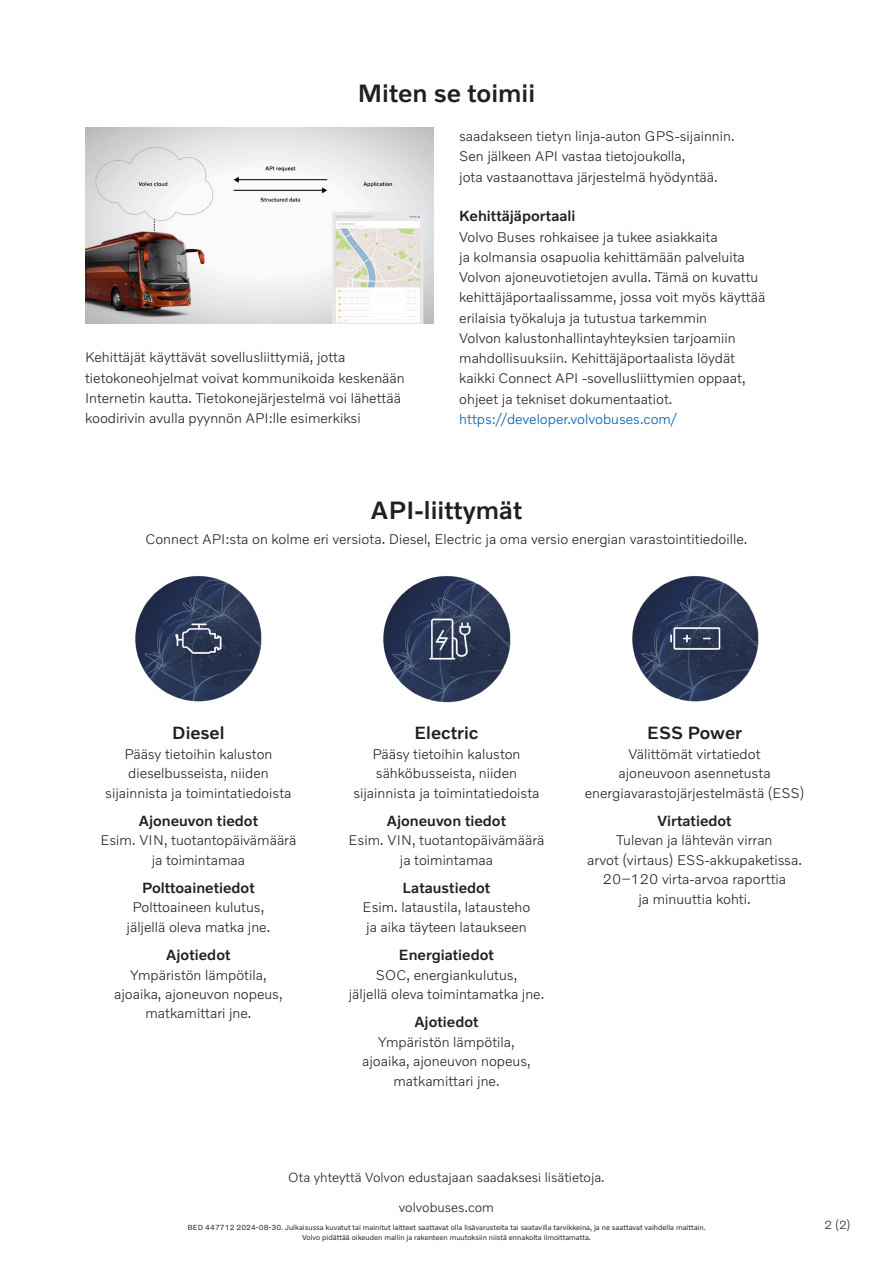
<style>
.page{position:relative;width:893px;height:1263px;background:#fff}
.page>*{position:absolute;margin:0;border:0;box-sizing:border-box;transform-origin:0 0}
.t1{font:700 25.5px "Volvo Novum 3.1";color:#231f20}
.t2{font:700 18px "Volvo Novum 3.1";color:#231f20}
.t3{font:700 15px "Volvo Novum 3.1";color:#231f20}
.t4{font:300 14.25px/19.5px "Volvo Novum 3.1";color:#231f20;text-align:center}
.t5{font:300 14.25px "Volvo Novum 3.1";color:#015aaa}
.t6{font:300 13.5px "Volvo Novum 3.1";color:#231f20}
.t7{font:300 12px "Volvo Novum 3.1";color:#231f20}
.t8{font:7.5px/10.5px "Volvo Novum 3.1";color:#231f20;text-align:center}
</style>
<div class="page">
<img style="left:85px;top:128px;width:349px;height:195px">
<img style="left:135px;top:575px;width:127px;height:127px">
<img style="left:383px;top:575px;width:128px;height:128px">
<img style="left:632px;top:575px;width:127px;height:127px">
<h1 class="t1" style="left:358px;top:77px;width:179px">Miten se toimii</h1>
<p class="t4" style="left:85px;top:347px;width:321px;line-height:20.2px;text-align:left">Kehittäjät käyttävät sovellusliittymiä, jotta tietokoneohjelmat voivat kommunikoida keskenään Internetin kautta. Tietokonejärjestelmä voi lähettää koodirivin avulla pyynnön API:lle esimerkiksi</p>
<p class="t4" style="left:459px;top:126px;width:277px;line-height:20.2px;text-align:left">saadakseen tietyn linja-auton GPS-sijainnin.<br>Sen jälkeen API vastaa tietojoukolla,<br>jota vastaanottava järjestelmä hyödyntää.</p>
<p class="t3" style="left:459px;top:207px;width:118px">Kehittäjäportaali</p>
<p class="t4" style="left:459px;top:226px;width:308px;line-height:20.2px;text-align:left">Volvo Buses rohkaisee ja tukee asiakkaita<br>ja kolmansia osapuolia kehittämään palveluita Volvon ajoneuvotietojen avulla. Tämä on kuvattu kehittäjäportaalissamme, jossa voit myös käyttää erilaisia työkaluja ja tutustua tarkemmin<br>Volvon kalustonhallintayhteyksien tarjoamiin mahdollisuuksiin. Kehittäjäportaalista löydät kaikki Connect API -sovellusliittymien oppaat, ohjeet ja tekniset dokumentaatiot.</p>
<p class="t5" style="left:459px;top:410px;width:219px">https://developer.volvobuses.com/</p>
<h1 class="t1" style="left:371px;top:494px;width:153px">API-liittymät</h1>
<p class="t4" style="left:146px;top:528px;width:603px">Connect API:sta on kolme eri versiota. Diesel, Electric ja oma versio energian varastointitiedoille.</p>
<p class="t2" style="left:172px;top:722px;width:54px">Diesel</p>
<p class="t4" style="left:105px;top:744px;width:188px">Pääsy tietoihin kaluston dieselbusseista, niiden sijainnista ja toimintatiedoista</p>
<p class="t3" style="left:139px;top:811px;width:121px">Ajoneuvon tiedot</p>
<p class="t4" style="left:100px;top:830px;width:198px">Esim. VIN, tuotantopäivämäärä ja toimintamaa</p>
<p class="t3" style="left:142px;top:878px;width:114px">Polttoainetiedot</p>
<p class="t4" style="left:127px;top:897px;width:145px">Polttoaineen kulutus, jäljellä oleva matka jne.</p>
<p class="t3" style="left:166px;top:945px;width:66px">Ajotiedot</p>
<p class="t4" style="left:114px;top:964px;width:170px">Ympäristön lämpötila, ajoaika, ajoneuvon nopeus, matkamittari jne.</p>
<p class="t2" style="left:414px;top:722px;width:66px">Electric</p>
<p class="t4" style="left:353px;top:744px;width:188px">Pääsy tietoihin kaluston sähköbusseista, niiden sijainnista ja toimintatiedoista</p>
<p class="t3" style="left:387px;top:811px;width:121px">Ajoneuvon tiedot</p>
<p class="t4" style="left:348px;top:830px;width:198px">Esim. VIN, tuotantopäivämäärä ja toimintamaa</p>
<p class="t3" style="left:403px;top:878px;width:89px">Lataustiedot</p>
<p class="t4" style="left:363px;top:897px;width:169px;text-align:left">Esim. lataustila, latausteho ja aika täyteen lataukseen</p>
<p class="t3" style="left:399px;top:945px;width:97px">Energiatiedot</p>
<p class="t4" style="left:349px;top:964px;width:197px">SOC, energiankulutus,<br>jäljellä oleva toimintamatka jne.</p>
<p class="t3" style="left:414px;top:1012px;width:66px">Ajotiedot</p>
<p class="t4" style="left:362px;top:1031px;width:170px">Ympäristön lämpötila, ajoaika, ajoneuvon nopeus, matkamittari jne.</p>
<p class="t2" style="left:647px;top:722px;width:96px">ESS Power</p>
<p class="t4" style="left:585px;top:744px;width:221px">Välittömät virtatiedot<br>ajoneuvoon asennetusta energiavarastojärjestelmästä (ESS)</p>
<p class="t3" style="left:657px;top:811px;width:76px">Virtatiedot</p>
<p class="t4" style="left:587px;top:830px;width:216px">Tulevan ja lähtevän virran<br>arvot (virtaus) ESS-akkupaketissa.<br>20–120 virta-arvoa raporttia<br>ja minuuttia kohti.</p>
<p class="t6" style="left:288px;top:1169px;width:318px">Ota yhteyttä Volvon edustajaan saadaksesi lisätietoja.</p>
<p class="t8" style="left:187px;top:1222px;width:520px">BED 447712 2024-08-30. Julkaisussa kuvatut tai mainitut laitteet saattavat olla lisävarusteita tai saatavilla tarvikkeina, ja ne saattavat vaihdella maittain.<br>Volvo pidättää oikeuden mallin ja rakenteen muutoksiin niistä ennakolta ilmoittamatta.</p>
<p class="t6" style="left:399px;top:1199px;width:97px">volvobuses.com</p>
<p class="t7" style="left:824px;top:1217px;width:27px">2 (2)</p>
</div>
